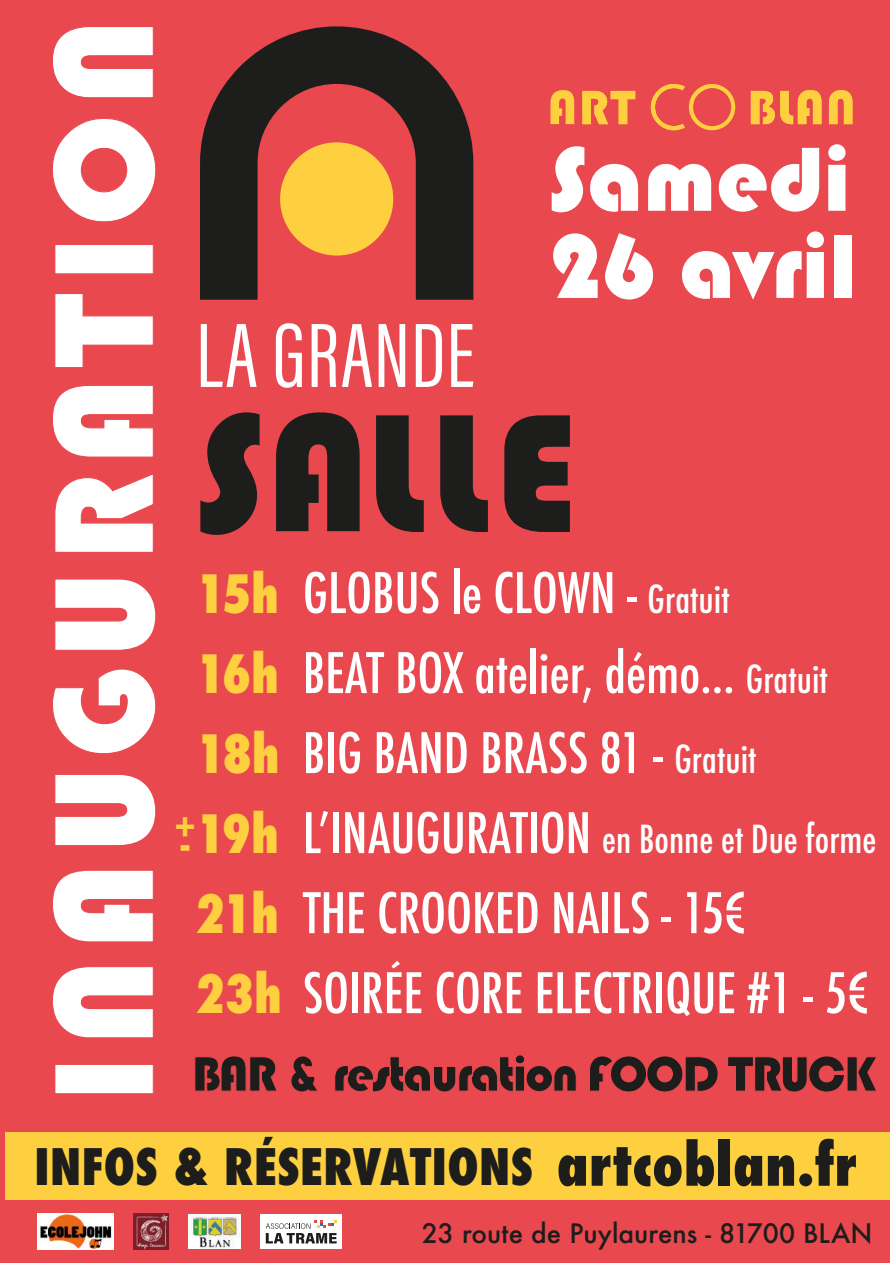
<style>
.page{position:relative;width:893px;height:1263px;background:#fff}
.page>*{position:absolute;margin:0;border:0;box-sizing:border-box;transform-origin:0 0}
.t1{font:147.75px "Bauhaus 93";letter-spacing:.06em;color:#fff}
.t2{font:500 condensed 54.3px/79.9px "Futura";color:#fff}
.t3{font:51.6px "Bauhaus 93";letter-spacing:-.05em;color:#1d1d1b}
.t4{font:800 condensed 51.3px "Futura";color:#fed03f;scale:.96 1}
.t5{font:800 condensed 48.9px "Futura";letter-spacing:.01em;color:#1d1d1b}
.t6{font:500 condensed 37.65px "Futura";color:#fff}
.t7{font:800 condensed 36.9px "Futura";color:#fed03f;scale:.96 1}
.t8{font:500 26.1px "Futura";color:#1d1d1b}
.s1{font-weight:800;font-size:51.3px;color:#fed03f}
.s2{font-size:37.65px}
.s3{font-size:54.3px}
.s4{font-size:56.55px}
</style>
<div class="page">
<div style="left:0;top:0;width:890px;height:1263px;background:#e9484e"></div>
<div style="left:5px;top:1132px;width:884px;height:68px;background:#fed03f"></div>
<img style="left:37px;top:1213px;width:76px;height:36px">
<img style="left:133px;top:1213px;width:36px;height:36px">
<svg style="left:276px;top:412px;width:84px;height:119px"></svg>
<svg style="left:200px;top:412px;width:60px;height:123px"></svg>
<svg style="left:376px;top:415px;width:48px;height:117px"></svg>
<svg style="left:440px;top:415px;width:48px;height:117px"></svg>
<svg style="left:504px;top:415px;width:66px;height:117px"></svg>
<svg style="left:200px;top:26px;width:273px;height:274px"></svg>
<svg style="left:201px;top:324px;width:56px;height:63px"></svg>
<svg style="left:276px;top:323px;width:26px;height:65px"></svg>
<svg style="left:312px;top:324px;width:24px;height:63px"></svg>
<svg style="left:342px;top:324px;width:30px;height:63px"></svg>
<svg style="left:379px;top:324px;width:26px;height:63px"></svg>
<svg style="left:416px;top:324px;width:26px;height:63px"></svg>
<svg style="left:451px;top:324px;width:22px;height:63px"></svg>
<svg style="left:550px;top:90px;width:24px;height:34px"></svg>
<svg style="left:582px;top:91px;width:53px;height:33px"></svg>
<svg style="left:751px;top:90px;width:70px;height:34px"></svg>
<svg style="left:829px;top:90px;width:23px;height:34px"></svg>
<svg style="left:651px;top:84px;width:84px;height:46px"></svg>
<svg style="left:552px;top:146px;width:32px;height:66px"></svg>
<svg style="left:590px;top:164px;width:48px;height:48px"></svg>
<svg style="left:648px;top:164px;width:63px;height:47px"></svg>
<svg style="left:719px;top:148px;width:100px;height:64px"></svg>
<svg style="left:828px;top:144px;width:17px;height:67px"></svg>
<svg style="left:553px;top:233px;width:45px;height:65px"></svg>
<svg style="left:605px;top:233px;width:48px;height:66px"></svg>
<svg style="left:682px;top:231px;width:142px;height:69px"></svg>
<div style="left:834px;top:235px;width:17px;height:63px;background:#fff"></div>
<div style="left:261px;top:1214px;width:81px;height:35px;background:#fff"></div>
<svg style="left:266px;top:1220px;width:71px;height:23px"></svg>
<img style="left:189px;top:1215px;width:52px;height:33px">
<h1 class="t1" style="left:16px;top:1103px;width:1087px;rotate:-90deg">INAUGURATION</h1>
<p class="t2" style="left:195px;top:552px;width:634px"><span class="s1">15h</span> GLOBUS le CLOWN - <span class="s2">Gratuit<br></span><span class="s1">16h</span> BEAT BOX atelier, démo… <span class="s2">Gratuit<br></span><span class="s1">18h</span> BIG BAND BRASS 81 - <span class="s2">Gratuit</span></p>
<p class="t6" style="left:303px;top:817px;width:575px"><span class="s3">LʼINAUGURATION</span> en Bonne et Due forme</p>
<p class="t2" style="left:195px;top:872px;width:676px"><span class="s1">21h</span> THE CROOKED NAILS - 15€<br><span class="s1">23h</span> SOIRÉE CORE ELECTRIQUE #1 - 5€</p>
<p class="t4" style="left:195px;top:805px;width:88px">19h</p>
<p class="t7" style="left:174px;top:815px;width:24px">+-</p>
<p class="t3" style="left:191px;top:1043px;width:687px">BAR &amp; restauration FOOD TRUCK</p>
<p class="t5" style="left:35px;top:1139px;width:823px">INFOS &amp; RÉSERVATIONS <span class="s4">artcoblan.fr</span></p>
<p class="t8" style="left:422px;top:1221px;width:452px">23 route de Puylaurens - 81700 BLAN</p>
</div>
